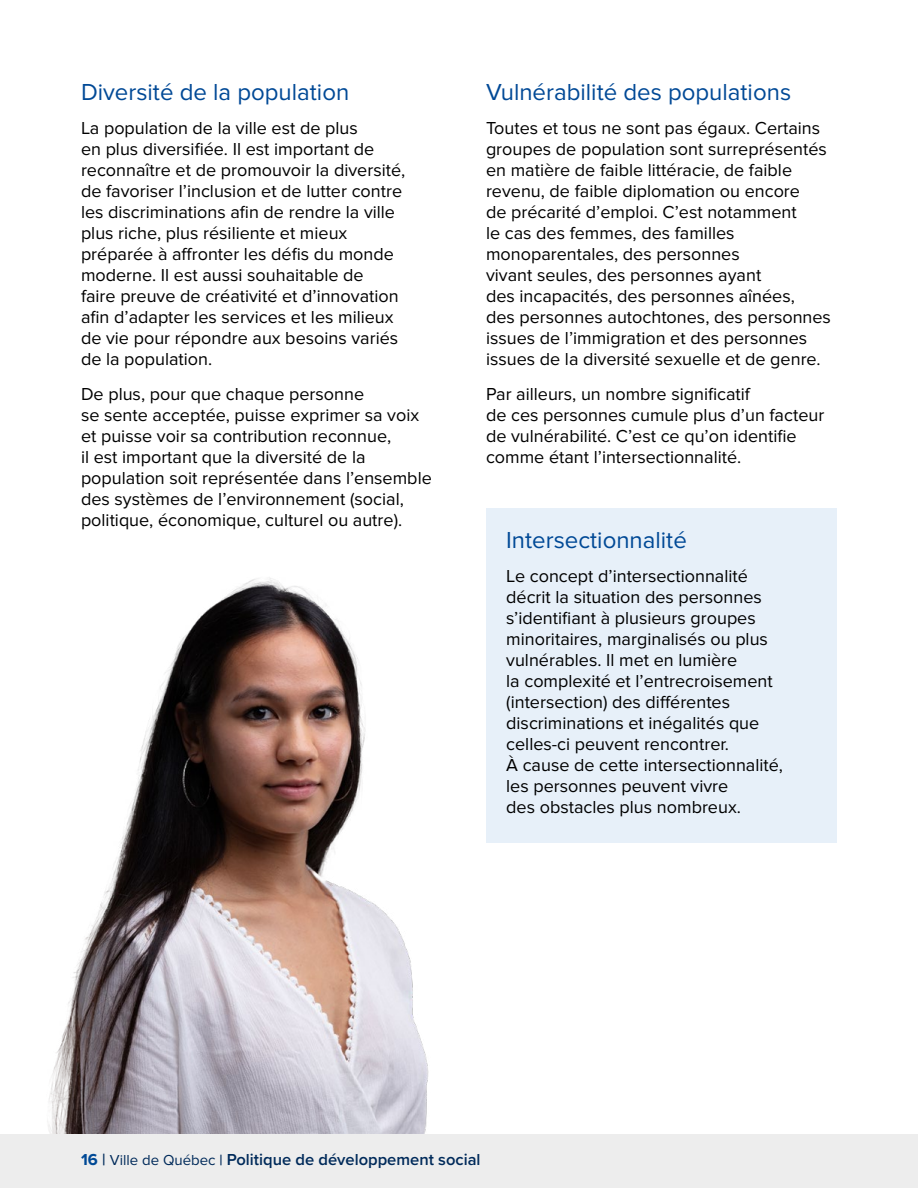
<style>
.page{position:relative;width:918px;height:1188px;background:#fff}
.page>*{position:absolute;margin:0;border:0;box-sizing:border-box;transform-origin:0 0}
.t1{font:24px "Proxima Nova";color:#004996}
.t2{font:18px/21px "Proxima Nova";color:#000}
.t3{font:600 16.5px "Proxima Nova";color:#002a5a}
.s1{font-weight:700;color:#004996}
.s2{font-weight:400;font-size:15px}
.s3{font-size:15px}
</style>
<div class="page">
<div style="left:0;top:1134px;width:918px;height:54px;background:#ededed"></div>
<img style="left:47px;top:577px;width:382px;height:557px">
<div style="left:486px;top:509px;width:351px;height:334px;background:#e7f0f9"></div>
<h3 class="t1" style="left:81px;top:78px;width:270px">Diversité de la population</h3>
<p class="t2" style="left:81px;top:118px;width:326px">La population de la ville est de plus<br>en plus diversifiée. Il est important de reconnaître et de promouvoir la diversité, de favoriser l’inclusion et de lutter contre les discriminations afin de rendre la ville plus riche, plus résiliente et mieux préparée à affronter les défis du monde moderne. Il est aussi souhaitable de<br>faire preuve de créativité et d’innovation afin d’adapter les services et les milieux de vie pour répondre aux besoins variés de la population.</p>
<p class="t2" style="left:81px;top:384px;width:352px">De plus, pour que chaque personne<br>se sente acceptée, puisse exprimer sa voix et puisse voir sa contribution reconnue,<br>il est important que la diversité de la population soit représentée dans l’ensemble des systèmes de l’environnement (social, politique, économique, culturel ou autre).</p>
<h3 class="t1" style="left:486px;top:78px;width:307px">Vulnérabilité des populations</h3>
<p class="t2" style="left:486px;top:118px;width:347px">Toutes et tous ne sont pas égaux. Certains groupes de population sont surreprésentés en matière de faible littéracie, de faible revenu, de faible diplomation ou encore<br>de précarité d’emploi. C’est notamment<br>le cas des femmes, des familles monoparentales, des personnes<br>vivant seules, des personnes ayant<br>des incapacités, des personnes aînées,<br>des personnes autochtones, des personnes issues de l’immigration et des personnes issues de la diversité sexuelle et de genre.</p>
<p class="t2" style="left:486px;top:384px;width:340px">Par ailleurs, un nombre significatif<br>de ces personnes cumule plus d’un facteur de vulnérabilité. C’est ce qu’on identifie comme étant l’intersectionnalité.</p>
<h3 class="t1" style="left:506px;top:526px;width:182px">Intersectionnalité</h3>
<p class="t2" style="left:506px;top:566px;width:278px">Le concept d’intersectionnalité décrit la situation des personnes s’identifiant à plusieurs groupes minoritaires, marginalisés ou plus vulnérables. Il met en lumière<br>la complexité et l’entrecroisement (intersection) des différentes discriminations et inégalités que celles-ci peuvent rencontrer.<br>À cause de cette intersectionnalité, les personnes peuvent vivre<br>des obstacles plus nombreux.</p>
<p class="t3" style="left:81px;top:1147px;width:401px"><span class="s1">16</span> | <span class="s2">Ville de Québec</span> <span class="s3">|</span> Politique de développement social</p>
</div>
